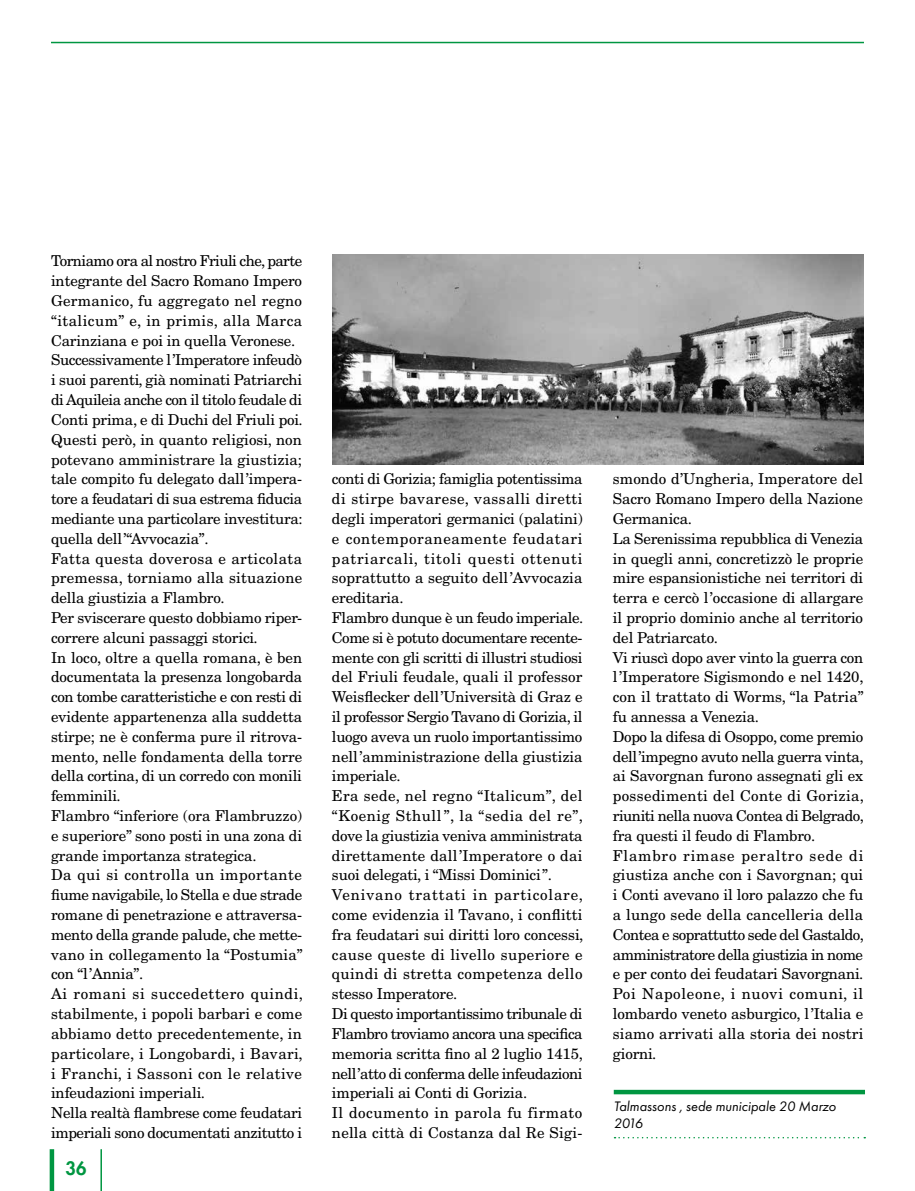
<style>
.page{position:relative;width:915px;height:1191px;background:#fff}
.page>*{position:absolute;margin:0;border:0;box-sizing:border-box;transform-origin:0 0}
.t1{font:800 18px "Futura Std";color:#009641}
.t2{font:15px/19.8px "New Century Schlbk LT Pro";letter-spacing:-.01em;color:#000}
.t3{font:italic 14.25px/17.1px "Futura PT";color:#000}
</style>
<div class="page">
<hr style="left:51px;top:42px;width:812px;height:1px;background:#009641">
<hr style="left:50px;top:1149px;width:4px;height:42px;background:#009641">
<hr style="left:100px;top:1149px;width:2px;height:42px;background:#009641">
<img style="left:333px;top:255px;width:530px;height:209px">
<div style="left:613px;top:1089px;width:251px;height:5px;background:#009641"></div>
<svg style="left:614px;top:1137px;width:250px;height:1px"></svg>
<p class="t2" style="left:51px;top:251px;width:253px">Torniamo ora al nostro Friuli che, parte integrante del Sacro Romano Impero Germanico, fu aggregato nel regno “italicum” e, in primis, alla Marca Carinziana e poi in quella Veronese.<br>Successivamente l’Imperatore infeudò i suoi parenti, già nominati Patriarchi di Aquileia anche con il titolo feudale di Conti prima, e di Duchi del Friuli poi.<br>Questi però, in quanto religiosi, non potevano amministrare la giustizia; tale compito fu delegato dall’impera&shy;tore a feudatari di sua estrema fiducia mediante una particolare investitura: quella dell’“Avvocazia”.<br>Fatta questa doverosa e articolata premessa, torniamo alla situazione della giustizia a Flambro.<br>Per sviscerare questo dobbiamo riper&shy;correre alcuni passaggi storici.<br>In loco, oltre a quella romana, è ben documentata la presenza longobarda con tombe caratteristiche e con resti di evidente appartenenza alla suddetta stirpe; ne è conferma pure il ritrova&shy;mento, nelle fondamenta della torre della cortina, di un corredo con monili femminili.<br>Flambro “inferiore (ora Flambruzzo) e superiore” sono posti in una zona di grande importanza strategica.<br>Da qui si controlla un importante fiume navigabile, lo Stella e due strade romane di penetrazione e attraversa&shy;mento della grande palude, che mette&shy;vano in collegamento la “Postumia” con “l’Annia”.<br>Ai romani si succedettero quindi, stabilmente, i popoli barbari e come abbiamo detto precedentemente, in particolare, i Longobardi, i Bavari, i Franchi, i Sassoni con le relative infeudazioni imperiali.<br>Nella realtà flambrese come feudatari imperiali sono documentati anzitutto i</p>
<p class="t1" style="left:66px;top:1157px;width:22px">36</p>
<p class="t2" style="left:332px;top:469px;width:253px">conti di Gorizia; famiglia potentissima di stirpe bavarese, vassalli diretti degli imperatori germanici (palatini) e contemporaneamente feudatari patriarcali, titoli questi ottenuti soprattutto a seguito dell’Avvocazia ereditaria.<br>Flambro dunque è un feudo imperiale.<br>Come si è potuto documentare recente&shy;mente con gli scritti di illustri studiosi del Friuli feudale, quali il professor Weisflecker dell’Università di Graz e il professor Sergio Tavano di Gorizia, il luogo aveva un ruolo importantissimo nell’amministrazione della giustizia imperiale.<br>Era sede, nel regno “Italicum”, del “Koenig Sthull”, la “sedia del re”, dove la giustizia veniva amministrata direttamente dall’Imperatore o dai suoi delegati, i “Missi Dominici”.<br>Venivano trattati in particolare, come evidenzia il Tavano, i conflitti fra feudatari sui diritti loro concessi, cause queste di livello superiore e quindi di stretta competenza dello stesso Imperatore.<br>Di questo importantissimo tribunale di Flambro troviamo ancora una specifica memoria scritta fino al 2 luglio 1415, nell’atto di conferma delle infeudazioni imperiali ai Conti di Gorizia.<br>Il documento in parola fu firmato nella città di Costanza dal Re Sigi-</p>
<p class="t2" style="left:612px;top:469px;width:252px">smondo d’Ungheria, Imperatore del Sacro Romano Impero della Nazione Germanica.<br>La Serenissima repubblica di Venezia in quegli anni, concretizzò le proprie mire espansionistiche nei territori di terra e cercò l’occasione di allargare il proprio dominio anche al territorio del Patriarcato.<br>Vi riuscì dopo aver vinto la guerra con l’Imperatore Sigismondo e nel 1420, con il trattato di Worms, “la Patria” fu annessa a Venezia.<br>Dopo la difesa di Osoppo, come premio dell’impegno avuto nella guerra vinta, ai Savorgnan furono assegnati gli ex possedimenti del Conte di Gorizia, riuniti nella nuova Contea di Belgrado, fra questi il feudo di Flambro.<br>Flambro rimase peraltro sede di giustiza anche con i Savorgnan; qui i Conti avevano il loro palazzo che fu a lungo sede della cancelleria della Contea e soprattutto sede del Gastaldo, amministratore della giustizia in nome e per conto dei feudatari Savorgnani.<br>Poi Napoleone, i nuovi comuni, il lombardo veneto asburgico, l’Italia e siamo arrivati alla storia dei nostri giorni.</p>
<p class="t3" style="left:613px;top:1098px;width:223px">Talmassons , sede municipale 20 Marzo<br>2016</p>
</div>
